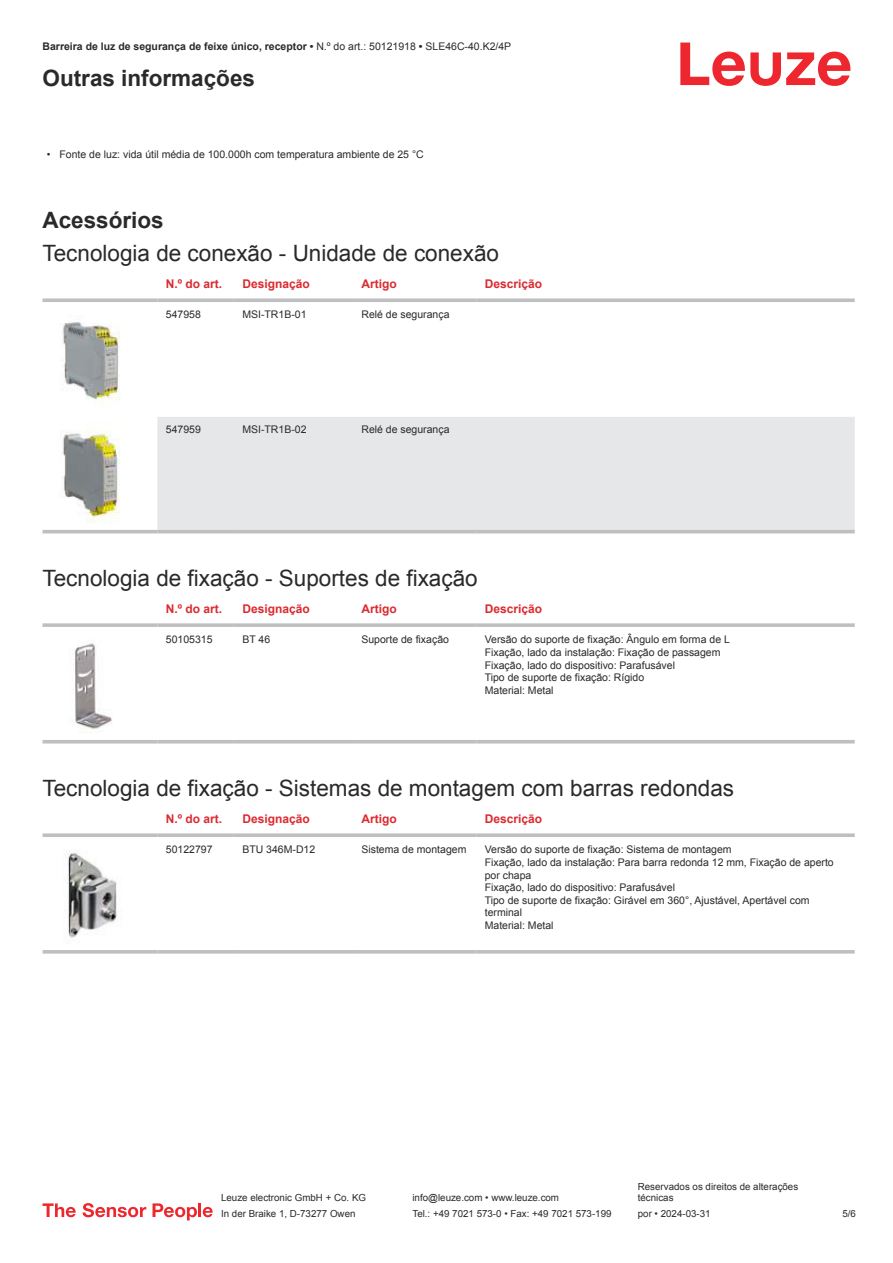
<style>
.page{position:relative;width:893px;height:1263px;background:#fff}
.page>*{position:absolute;margin:0;border:0;box-sizing:border-box;transform-origin:0 0}
.t1{font:22.5px "Arial";color:#2b292a}
.t2{font:700 22.5px "Arial";color:#2b292a}
.t3{font:700 12px "Arial";color:#db2a30}
.t4{font:10.5px/12.6px "Arial";color:#2b292a}
.t5{font:700 10.5px "Arial";color:#2b292a}
.t6{font:9.75px/11.7px "Arial";color:#2b292a}
.s1{font-weight:400}
</style>
<div class="page">
<svg style="left:680px;top:43px;width:170px;height:43px"></svg>
<div style="left:157px;top:417px;width:698px;height:113px;background:#e6e7e9"></div>
<svg style="left:43px;top:298px;width:114px;height:4px"></svg>
<svg style="left:157px;top:298px;width:77px;height:4px"></svg>
<svg style="left:234px;top:298px;width:119px;height:4px"></svg>
<svg style="left:353px;top:298px;width:123px;height:4px"></svg>
<svg style="left:476px;top:298px;width:379px;height:4px;background:#c4c6c8"></svg>
<hr style="left:43px;top:530px;width:114px;height:3px;background:#bdbfc1">
<hr style="left:157px;top:530px;width:77px;height:3px;background:#bdbfc1">
<hr style="left:234px;top:530px;width:119px;height:3px;background:#bdbfc1">
<hr style="left:353px;top:530px;width:123px;height:3px;background:#bdbfc1">
<hr style="left:476px;top:530px;width:379px;height:3px;background:#bdbfc1">
<img style="left:62px;top:321px;width:58px;height:88px">
<img style="left:62px;top:421px;width:58px;height:102px">
<svg style="left:43px;top:743px;width:812px;height:1px"></svg>
<svg style="left:43px;top:623px;width:114px;height:4px"></svg>
<svg style="left:157px;top:623px;width:77px;height:4px"></svg>
<svg style="left:234px;top:623px;width:119px;height:4px"></svg>
<svg style="left:353px;top:623px;width:123px;height:4px"></svg>
<svg style="left:476px;top:623px;width:379px;height:4px;background:#c3c5c7"></svg>
<hr style="left:43px;top:740px;width:114px;height:3px;background:#bdbfc1">
<hr style="left:157px;top:740px;width:77px;height:3px;background:#bdbfc1">
<hr style="left:234px;top:740px;width:119px;height:3px;background:#bdbfc1">
<hr style="left:353px;top:740px;width:123px;height:3px;background:#bdbfc1">
<hr style="left:476px;top:740px;width:379px;height:3px;background:#bdbfc1">
<img style="left:74px;top:643px;width:38px;height:90px">
<svg style="left:43px;top:953px;width:812px;height:1px"></svg>
<svg style="left:43px;top:833px;width:114px;height:4px"></svg>
<svg style="left:157px;top:833px;width:77px;height:4px"></svg>
<svg style="left:234px;top:833px;width:119px;height:4px"></svg>
<svg style="left:353px;top:833px;width:123px;height:4px"></svg>
<svg style="left:476px;top:833px;width:379px;height:4px;background:#c4c5c7"></svg>
<hr style="left:43px;top:950px;width:114px;height:3px;background:#bdbfc1">
<hr style="left:157px;top:950px;width:77px;height:3px;background:#bdbfc1">
<hr style="left:234px;top:950px;width:119px;height:3px;background:#bdbfc1">
<hr style="left:353px;top:950px;width:123px;height:3px;background:#bdbfc1">
<hr style="left:476px;top:950px;width:379px;height:3px;background:#bdbfc1">
<img style="left:66px;top:851px;width:51px;height:87px">
<svg style="left:43px;top:1203px;width:33px;height:14px"></svg>
<svg style="left:83px;top:1203px;width:63px;height:14px"></svg>
<svg style="left:153px;top:1203px;width:44px;height:17px"></svg>
<hr style="left:198px;top:1203px;width:3px;height:14px;background:#ed272d">
<svg style="left:203px;top:1207px;width:10px;height:10px"></svg>
<p class="t5" style="left:43px;top:43px;width:470px">Barreira de luz de segurança de feixe único, receptor • <span class="s1">N.º do art.: 50121918</span> • <span class="s1">SLE46C-40.K2/4P</span></p>
<h1 class="t2" style="left:43px;top:70px;width:214px">Outras informações</h1>
<p class="t4" style="left:47px;top:149px;width:379px">• Fonte de luz: vida útil média de 100.000h com temperatura ambiente de 25 °C</p>
<h1 class="t2" style="left:43px;top:211px;width:123px">Acessórios</h1>
<h1 class="t1" style="left:43px;top:245px;width:458px">Tecnologia de conexão - Unidade de conexão</h1>
<p class="t3" style="left:166px;top:279px;width:58px">N.º do art.</p>
<p class="t3" style="left:242px;top:279px;width:69px">Designação</p>
<p class="t3" style="left:361px;top:279px;width:37px">Artigo</p>
<p class="t3" style="left:485px;top:279px;width:59px">Descrição</p>
<p class="t4" style="left:166px;top:309px;width:37px">547958</p>
<p class="t4" style="left:242px;top:309px;width:66px">MSI-TR1B-01</p>
<p class="t4" style="left:361px;top:309px;width:90px">Relé de segurança</p>
<p class="t4" style="left:166px;top:424px;width:37px">547959</p>
<p class="t4" style="left:242px;top:424px;width:66px">MSI-TR1B-02</p>
<p class="t4" style="left:361px;top:424px;width:90px">Relé de segurança</p>
<h1 class="t1" style="left:43px;top:570px;width:437px">Tecnologia de fixação - Suportes de fixação</h1>
<p class="t3" style="left:166px;top:604px;width:58px">N.º do art.</p>
<p class="t3" style="left:242px;top:604px;width:69px">Designação</p>
<p class="t3" style="left:361px;top:604px;width:37px">Artigo</p>
<p class="t3" style="left:485px;top:604px;width:59px">Descrição</p>
<p class="t4" style="left:166px;top:634px;width:48px">50105315</p>
<p class="t4" style="left:242px;top:634px;width:29px">BT 46</p>
<p class="t4" style="left:361px;top:634px;width:89px">Suporte de fixação</p>
<p class="t4" style="left:485px;top:634px;width:247px">Versão do suporte de fixação: Ângulo em forma de L Fixação, lado da instalação: Fixação de passagem Fixação, lado do dispositivo: Parafusável<br>Tipo de suporte de fixação: Rígido<br>Material: Metal</p>
<h1 class="t1" style="left:43px;top:780px;width:693px">Tecnologia de fixação - Sistemas de montagem com barras redondas</h1>
<p class="t3" style="left:166px;top:814px;width:58px">N.º do art.</p>
<p class="t3" style="left:242px;top:814px;width:69px">Designação</p>
<p class="t3" style="left:361px;top:814px;width:37px">Artigo</p>
<p class="t3" style="left:485px;top:814px;width:59px">Descrição</p>
<p class="t4" style="left:166px;top:844px;width:48px">50122797</p>
<p class="t4" style="left:242px;top:844px;width:74px">BTU 346M-D12</p>
<p class="t4" style="left:361px;top:844px;width:107px">Sistema de montagem</p>
<p class="t4" style="left:485px;top:844px;width:350px">Versão do suporte de fixação: Sistema de montagem<br>Fixação, lado da instalação: Para barra redonda 12 mm, Fixação de aperto por chapa<br>Fixação, lado do dispositivo: Parafusável<br>Tipo de suporte de fixação: Girável em 360°, Ajustável, Apertável com terminal<br>Material: Metal</p>
<p class="t6" style="left:221px;top:1193px;width:146px">Leuze electronic GmbH + Co. KG</p>
<p class="t6" style="left:412px;top:1193px;width:148px">info@leuze.com • www.leuze.com</p>
<p class="t6" style="left:638px;top:1181px;width:162px">Reservados os direitos de alterações técnicas</p>
<p class="t6" style="left:221px;top:1209px;width:136px">In der Braike 1, D-73277 Owen</p>
<p class="t6" style="left:412px;top:1209px;width:201px">Tel.: +49 7021 573-0 • Fax: +49 7021 573-199</p>
<p class="t6" style="left:638px;top:1209px;width:74px">por • 2024-03-31</p>
<p class="t6" style="left:842px;top:1209px;width:15px">5 /6</p>
</div>
